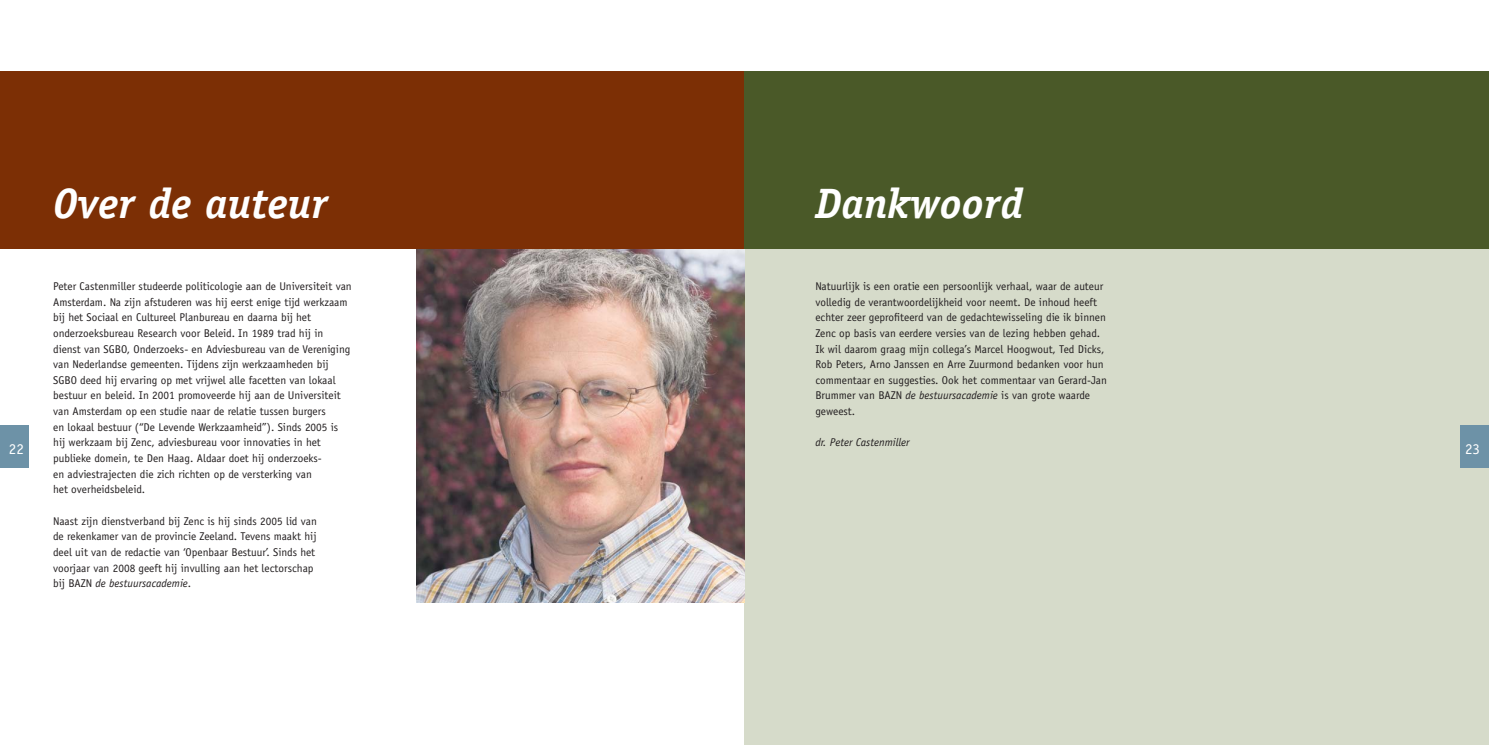
<style>
.page{position:relative;width:1489px;height:745px;background:#fff}
.page>*{position:absolute;margin:0;border:0;box-sizing:border-box;transform-origin:0 0}
.t1{font:italic 700 42.5px "Officina Serif";color:#fff}
.t2{font:15px "Officina Serif";color:#fff}
.t3{font:11.25px/15.6px "Officina Sans";color:#231f20}
.t4{font:italic 11.25px "Officina Sans";color:#231f20}
.s1{font-style:italic}
</style>
<div class="page">
<div style="left:0;top:425px;width:28px;height:43px;background:#6d92a7"></div>
<div style="left:744px;top:248px;width:744px;height:496px;background:#d6dbca"></div>
<div style="left:1460px;top:425px;width:28px;height:43px;background:#6d92a7"></div>
<img style="left:416px;top:248px;width:328px;height:354px">
<div style="left:0;top:71px;width:744px;height:177px;background:#7c2f05"></div>
<div style="left:744px;top:71px;width:744px;height:177px;background:#4a5928"></div>
<h1 class="t1" style="left:53px;top:187px;width:276px">Over de auteur</h1>
<h1 class="t1" style="left:815px;top:187px;width:209px">Dankwoord</h1>
<p class="t3" style="left:815px;top:279px;width:293px">Natuurlijk is een oratie een persoonlijk verhaal, waar de auteur volledig de verantwoordelijkheid voor neemt. De inhoud heeft echter zeer geprofiteerd van de gedachtewisseling die ik binnen Zenc op basis van eerdere versies van de lezing hebben gehad.<br>Ik wil daarom graag mijn collega’s Marcel Hoogwout, Ted Dicks, Rob Peters, Arno Janssen en Arre Zuurmond bedanken voor hun commentaar en suggesties. Ook het commentaar van Gerard-Jan Brummer van BAZN <span class="s1">de bestuursacademie</span> is van grote waarde geweest.</p>
<p class="t4" style="left:815px;top:438px;width:96px">dr. Peter Castenmiller</p>
<p class="t3" style="left:53px;top:279px;width:300px">Peter Castenmiller studeerde politicologie aan de Universiteit van Amsterdam. Na zijn afstuderen was hij eerst enige tijd werkzaam bij het Sociaal en Cultureel Planbureau en daarna bij het onderzoeksbureau Research voor Beleid. In 1989 trad hij in dienst van SGBO, Onderzoeks- en Adviesbureau van de Vereniging van Nederlandse gemeenten. Tijdens zijn werkzaamheden bij SGBO deed hij ervaring op met vrijwel alle facetten van lokaal bestuur en beleid. In 2001 promoveerde hij aan de Universiteit van Amsterdam op een studie naar de relatie tussen burgers<br>en lokaal bestuur (“De Levende Werkzaamheid”). Sinds 2005 is hij werkzaam bij Zenc, adviesbureau voor innovaties in het publieke domein, te Den Haag. Aldaar doet hij onderzoeks-<br>en adviestrajecten die zich richten op de versterking van<br>het overheidsbeleid.</p>
<p class="t3" style="left:53px;top:513px;width:265px">Naast zijn dienstverband bij Zenc is hij sinds 2005 lid van de rekenkamer van de provincie Zeeland. Tevens maakt hij deel uit van de redactie van ‘Openbaar Bestuur’. Sinds het voorjaar van 2008 geeft hij invulling aan het lectorschap bij BAZN <span class="s1">de bestuursacademie</span>.</p>
<h2 class="t2" style="left:9px;top:443px;width:16px">22</h2>
<h2 class="t2" style="left:1464px;top:443px;width:16px">23</h2>
</div>
